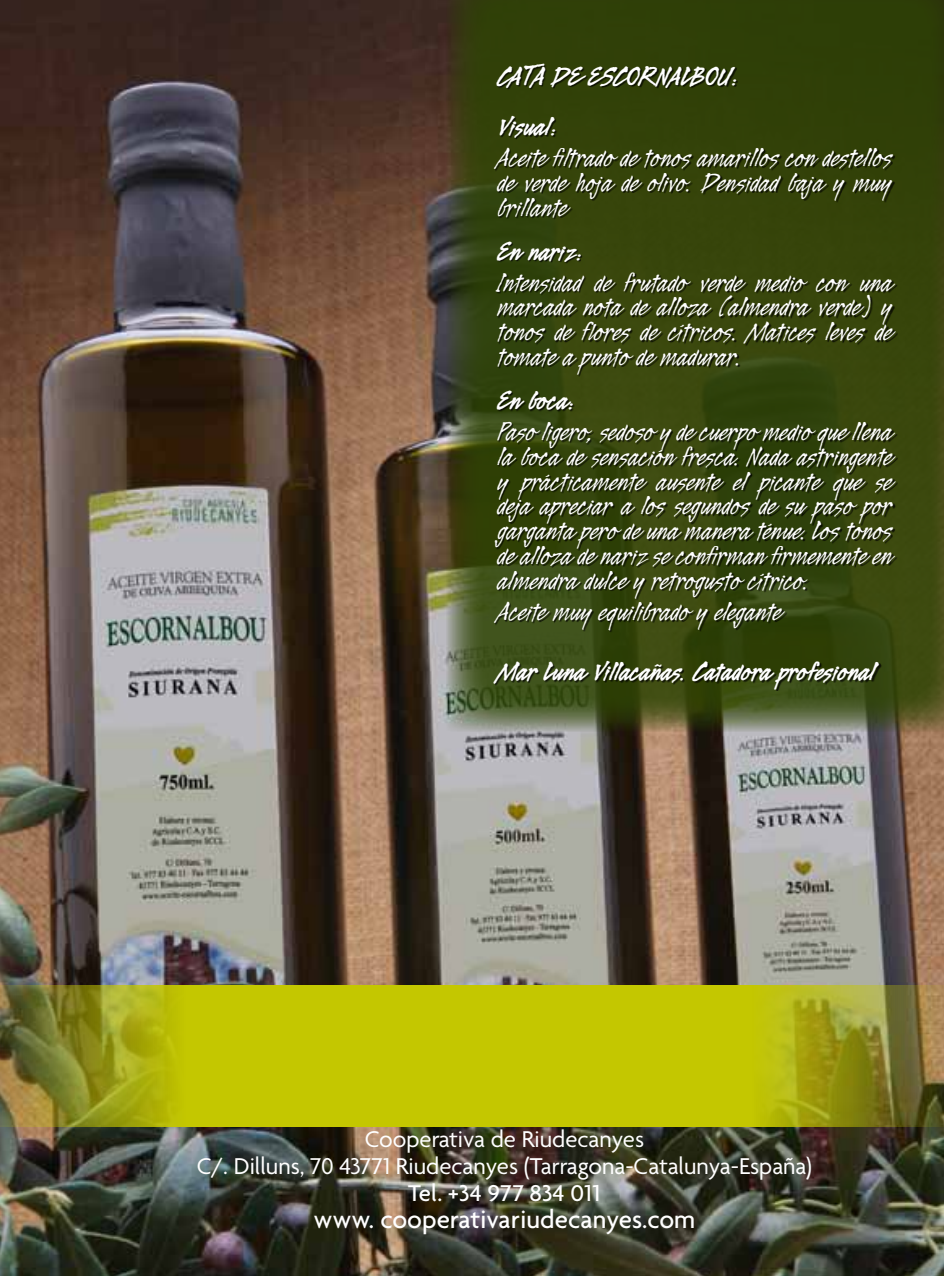
<style>
.page{position:relative;width:944px;height:1276px;background:#fff}
.page>*{position:absolute;margin:0;border:0;box-sizing:border-box;transform-origin:0 0}
.t1{font:31.5px/24.8px "Legault";color:#fff;text-align:justify;scale:.9 1}
.t2{font:700 31.5px/50.2px "Legault";color:#fff;scale:.9 1}
.t3{font:700 31.5px "Legault";letter-spacing:-.04em;color:#fff;scale:.9 1}
.t4{font:500 27px "Agenda";color:#fff}
.t5{font:24.75px/27px "Agenda";color:#fff;text-align:center}
.t6{font:500 24.75px "Agenda";color:#fff}
</style>
<div class="page">
<img style="left:0;top:0;width:944px;height:1276px">
<svg style="left:0;top:985px;width:464px;height:142px;fill:#c4c700"></svg>
<svg style="left:464px;top:985px;width:480px;height:142px;fill:#c4c700"></svg>
<svg style="left:446px;top:0;width:498px;height:731px;fill:#35410c"></svg>
<div style="left:495px;top:65px;width:402px;height:626px;background:#000;opacity:.75"></div>
<p class="t2" style="left:499px;top:53px;width:271px">Cata de Escornalbou:<br>Visual:</p>
<p class="t1" style="left:499px;top:147px;width:440px">Aceite filtrado de tonos amarillos con destellos de verde hoja de olivo. Densidad baja y muy brillante</p>
<p class="t2" style="left:499px;top:228px;width:98px">En nariz:</p>
<p class="t1" style="left:499px;top:272px;width:440px">Intensidad de frutado verde medio con una marcada nota de alloza (almendra verde) y tonos de flores de cítricos. Matices leves de tomate a punto de madurar.</p>
<p class="t2" style="left:499px;top:377px;width:89px">En boca:</p>
<p class="t1" style="left:499px;top:421px;width:440px">Paso ligero, sedoso y de cuerpo medio que llena la boca de sensación fresca. Nada astringente y prácticamente ausente el picante que se deja apreciar a los segundos de su paso por garganta pero de una manera ténue. Los tonos de alloza de nariz se confirman firmemente en almendra dulce y retrogusto cítrico.</p>
<p class="t1" style="left:499px;top:601px;width:317px">Aceite muy equilibrado y elegante</p>
<p class="t3" style="left:499px;top:656px;width:425px">Mar Luna Villacañas. Catadora profesional</p>
<p class="t5" style="left:197px;top:1124px;width:617px">Cooperativa de Riudecanyes<br>C/. Dilluns, 70 43771 Riudecanyes (Tarragona-Catalunya-España)</p>
<p class="t6" style="left:408px;top:1177px;width:194px">Tel. +34 977 834 011</p>
<p class="t4" style="left:313px;top:1202px;width:384px">www. cooperativariudecanyes.com</p>
</div>
